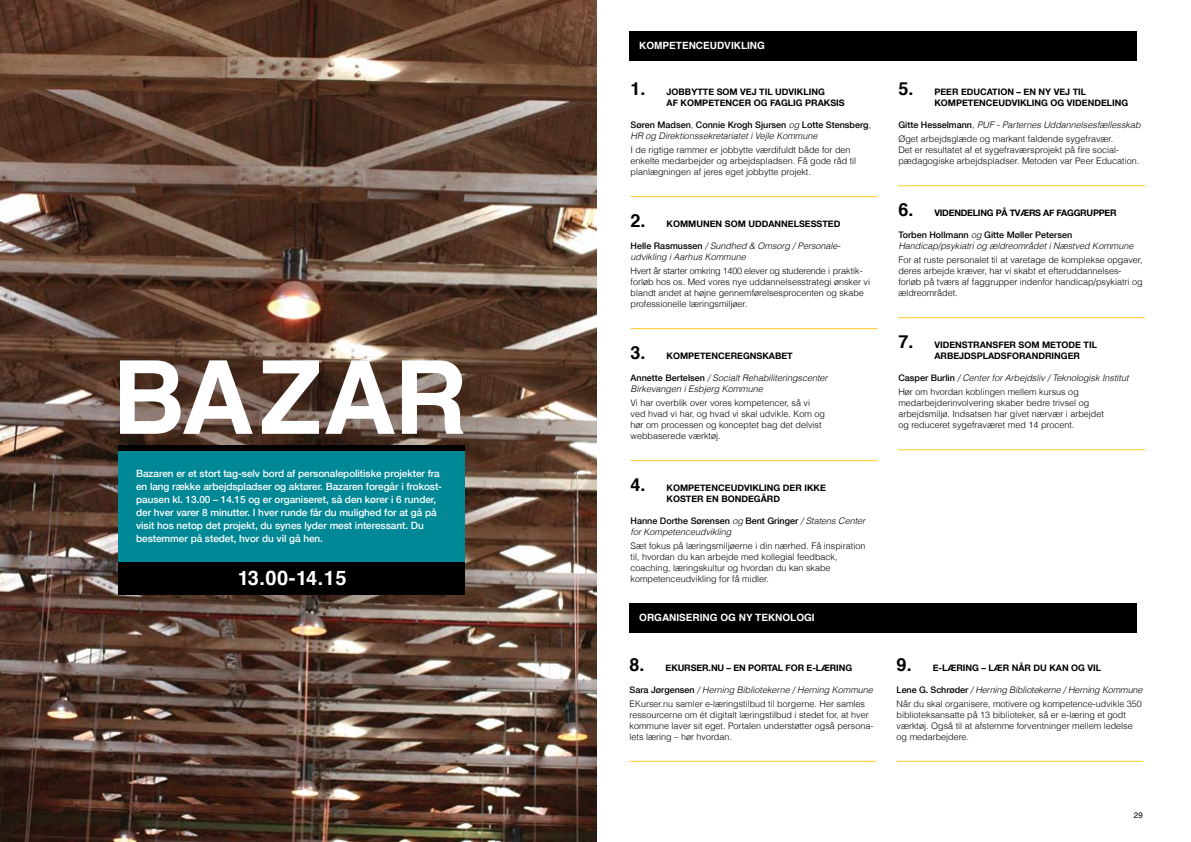
<style>
.page{position:relative;width:1191px;height:842px;background:#fff}
.page>*{position:absolute;margin:0;border:0;box-sizing:border-box;transform-origin:0 0}
.t1{font:700 102px "Helvetica";letter-spacing:-.005em;color:#fff}
.t2{font:700 20px "Helvetica";letter-spacing:-.01em;color:#fff}
.t3{font:500 10px/13px "Helvetica Neue";letter-spacing:-.005em;color:#fff}
.t4{font:700 10px "Helvetica";color:#fff}
.t5{font:300 9px/11px "Helvetica";color:#000}
.t6{font:italic 300 9px/11px "Helvetica";color:#000}
.t7{font:700 9px/11px "Helvetica Neue";color:#000}
.t8{font:500 9px "Helvetica Neue";color:#000}
.t9{font:700 9px "Helvetica Neue";letter-spacing:-.025em;color:#000}
.t10{font:8px "Helvetica";color:#000}
.s1{font-family:"Helvetica";font-size:18px}
.s2{font-family:"Helvetica";font-weight:300;font-style:italic}
.s3{font-family:"Helvetica Neue";font-weight:500;font-style:normal}
.s4{font-family:"Helvetica Neue";font-weight:500}
.s5{font-style:italic}
.s6{font-style:normal}
</style>
<div class="page">
<div style="left:629px;top:31px;width:507px;height:30px;background:#000"></div>
<hr style="left:630px;top:196px;width:247px;height:1px;background:#ffc828">
<hr style="left:630px;top:328px;width:247px;height:1px;background:#ffc828">
<hr style="left:630px;top:460px;width:247px;height:1px;background:#ffc828">
<hr style="left:898px;top:185px;width:247px;height:1px;background:#ffc828">
<hr style="left:898px;top:317px;width:247px;height:1px;background:#ffc828">
<hr style="left:898px;top:449px;width:247px;height:1px;background:#ffc828">
<img style="left:0;top:0;width:596px;height:842px">
<div style="left:119px;top:445px;width:346px;height:6px;background:#000"></div>
<div style="left:119px;top:561px;width:346px;height:34px;background:#000"></div>
<div style="left:119px;top:452px;width:346px;height:110px;background:#008896"></div>
<div style="left:629px;top:604px;width:507px;height:29px;background:#000"></div>
<hr style="left:629px;top:761px;width:247px;height:1px;background:#ffc828">
<hr style="left:896px;top:761px;width:247px;height:1px;background:#ffc828">
<h1 class="t1" style="left:112px;top:316px;width:357px">BAZAR</h1>
<p class="t3" style="left:136px;top:467px;width:307px">Bazaren er et stort tag-selv bord af personalepolitiske projekter fra en lang række arbejdspladser og aktører. Bazaren foregår i frokost&shy;pausen kl. 13.00 – 14.15 og er organiseret, så den kører i 6 runder, der hver varer 8 minutter. I hver runde får du mulighed for at gå på visit hos netop det projekt, du synes lyder mest interessant. Du bestemmer på stedet, hvor du vil gå hen.</p>
<h2 class="t2" style="left:238px;top:561px;width:110px">13.00-14.15</h2>
<p class="t4" style="left:639px;top:37px;width:8px">KOMPETENCE</p>
<p class="t4" style="left:710px;top:37px;width:15px">UDVIKLING</p>
<p class="t7" style="left:666px;top:86px;width:180px;text-indent:-36px"><span class="s1">1.</span> JOBBYTTE SOM VEJ TIL UDVIKLING<br>AF KOMPETENCER OG FAGLIG PRAKSIS</p>
<p class="t8" style="left:630px;top:119px;width:242px">Søren Madsen<span class="s2">,</span> Connie Krogh Sjursen <span class="s2">og</span> Lotte Stensberg<span class="s2">,</span></p>
<p class="t6" style="left:630px;top:130px;width:188px">HR og Direktionssekretariatet i Vejle Kommune</p>
<p class="t5" style="left:630px;top:144px;width:227px">I de rigtige rammer er jobbytte værdifuldt både for den enkelte medarbejder og arbejdspladsen. Få gode råd til planlægningen af jeres eget jobbytte projekt.</p>
<p class="t7" style="left:630px;top:218px;width:211px"><span class="s1">2.</span> KOMMUNEN SOM UDDANNELSESSTED</p>
<p class="t6" style="left:630px;top:240px;width:212px"><span class="s3">Helle Rasmussen</span> / Sundhed &amp; Omsorg / Personale&shy;udvikling i Aarhus Kommune</p>
<p class="t5" style="left:630px;top:265px;width:241px">Hvert år starter omkring 1400 elever og studerende i praktik&shy;forløb hos os. Med vores nye uddannelsesstrategi ønsker vi blandt andet at højne gennemførelsesprocenten og skabe professionelle læringsmiljøer.</p>
<p class="t7" style="left:630px;top:350px;width:164px"><span class="s1">3.</span> KOMPETENCEREGNSKABET</p>
<p class="t6" style="left:630px;top:372px;width:198px"><span class="s3">Annette Bertelsen</span> / Socialt Rehabiliteringscenter<br>Birkevangen i Esbjerg Kommune</p>
<p class="t5" style="left:630px;top:397px;width:196px">Vi har overblik over vores kompetencer, så vi ved hvad vi har, og hvad vi skal udvikle. Kom og hør om processen og konceptet bag det delvist webbaserede værktøj.</p>
<p class="t7" style="left:666px;top:482px;width:161px;text-indent:-36px"><span class="s1">4.</span> KOMPETENCEUDVIKLING DER IKKE<br>KOSTER EN BONDEGÅRD</p>
<p class="t8" style="left:630px;top:515px;width:236px">Hanne Dorthe Sørensen <span class="s2">og</span> Bent Gringer <span class="s2">/ Statens Center</span></p>
<p class="t6" style="left:630px;top:526px;width:102px">for Kompetenceudvikling</p>
<p class="t5" style="left:630px;top:540px;width:236px">Sæt fokus på læringsmiljøerne i din nærhed. Få inspiration til, hvordan du kan arbejde med kollegial feedback, coaching, læringskultur og hvordan du kan skabe kompetenceudvikling for få midler.</p>
<p class="t4" style="left:639px;top:609px;width:16px">ORGANISERING</p>
<p class="t4" style="left:720px;top:609px;width:43px">OG NY TEKNOLOGI</p>
<p class="t7" style="left:629px;top:662px;width:224px"><span class="s1">8.</span> EKURSER.NU – EN PORTAL FOR E-LÆRING</p>
<p class="t5" style="left:629px;top:682px;width:245px;line-height:14px"><span class="s4">Sara Jørgensen</span> <span class="s5">/ Herning Bibliotekerne / Herning Kommune<br></span>EKurser.nu samler e-læringstilbud til borgerne. Her samles</p>
<p class="t5" style="left:629px;top:709px;width:245px">ressourcerne om ét digitalt læringstilbud i stedet for, at hver kommune laver sit eget. Portalen understøtter også persona&shy;lets læring – hør hvordan.</p>
<p class="t7" style="left:934px;top:86px;width:195px;text-indent:-36px"><span class="s1">5.</span> PEER EDUCATION – EN NY VEJ TIL<br>KOMPETENCEUDVIKLING OG VIDENDELING</p>
<p class="t5" style="left:898px;top:118px;width:244px;line-height:14px"><span class="s4">Gitte Hesselmann</span><span class="s5">, PUF - Parternes Uddannelsesfællesskab<br></span>Øget arbejdsglæde og markant faldende sygefravær.</p>
<p class="t5" style="left:898px;top:144px;width:242px">Det er resultatet af et sygefraværsprojekt på fire social&shy;pædagogiske arbejdspladser. Metoden var Peer Education.</p>
<p class="t9" style="left:898px;top:207px;width:220px"><span class="s1">6.</span> VIDENDELING PÅ TVÆRS AF FAGGRUPPER</p>
<p class="t8" style="left:898px;top:229px;width:175px">Torben Hollmann <span class="s2">og</span> Gitte Møller Petersen</p>
<p class="t6" style="left:898px;top:240px;width:236px">Handicap/psykiatri og ældreområdet i Næstved Kommune</p>
<p class="t5" style="left:898px;top:254px;width:246px">For at ruste personalet til at varetage de komplekse opgaver, deres arbejde kræver, har vi skabt et efteruddannelses&shy;forløb på tværs af faggrupper indenfor handicap/psykiatri og ældreområdet.</p>
<p class="t7" style="left:934px;top:339px;width:164px;text-indent:-36px"><span class="s1">7.</span> VIDENSTRANSFER SOM METODE TIL<br>ARBEJDSPLADSFORANDRINGER</p>
<p class="t6" style="left:898px;top:371px;width:232px;line-height:14px"><span class="s3">Casper Burlin</span> / Center for Arbejdsliv / Teknologisk Institut<br><span class="s6">Hør om hvordan koblingen mellem kursus og</span></p>
<p class="t5" style="left:898px;top:397px;width:207px">medarbejderinvolvering skaber bedre trivsel og arbejdsmiljø. Indsatsen har givet nærvær i arbejdet og reduceret sygefraværet med 14 procent.</p>
<p class="t7" style="left:896px;top:662px;width:206px"><span class="s1">9.</span> E-LÆRING – LÆR NÅR DU KAN OG VIL</p>
<p class="t5" style="left:896px;top:682px;width:247px;line-height:14px"><span class="s4">Lene G. Schrøder</span> <span class="s5">/ Herning Bibliotekerne / Herning Kommune<br></span>Når du skal organisere, motivere og kompetence-udvikle 350</p>
<p class="t5" style="left:896px;top:709px;width:238px">biblioteksansatte på 13 biblioteker, så er e-læring et godt værktøj. Også til at afstemme forventninger mellem ledelse og medarbejdere.</p>
<p class="t10" style="left:1133px;top:809px;width:10px">29</p>
</div>
